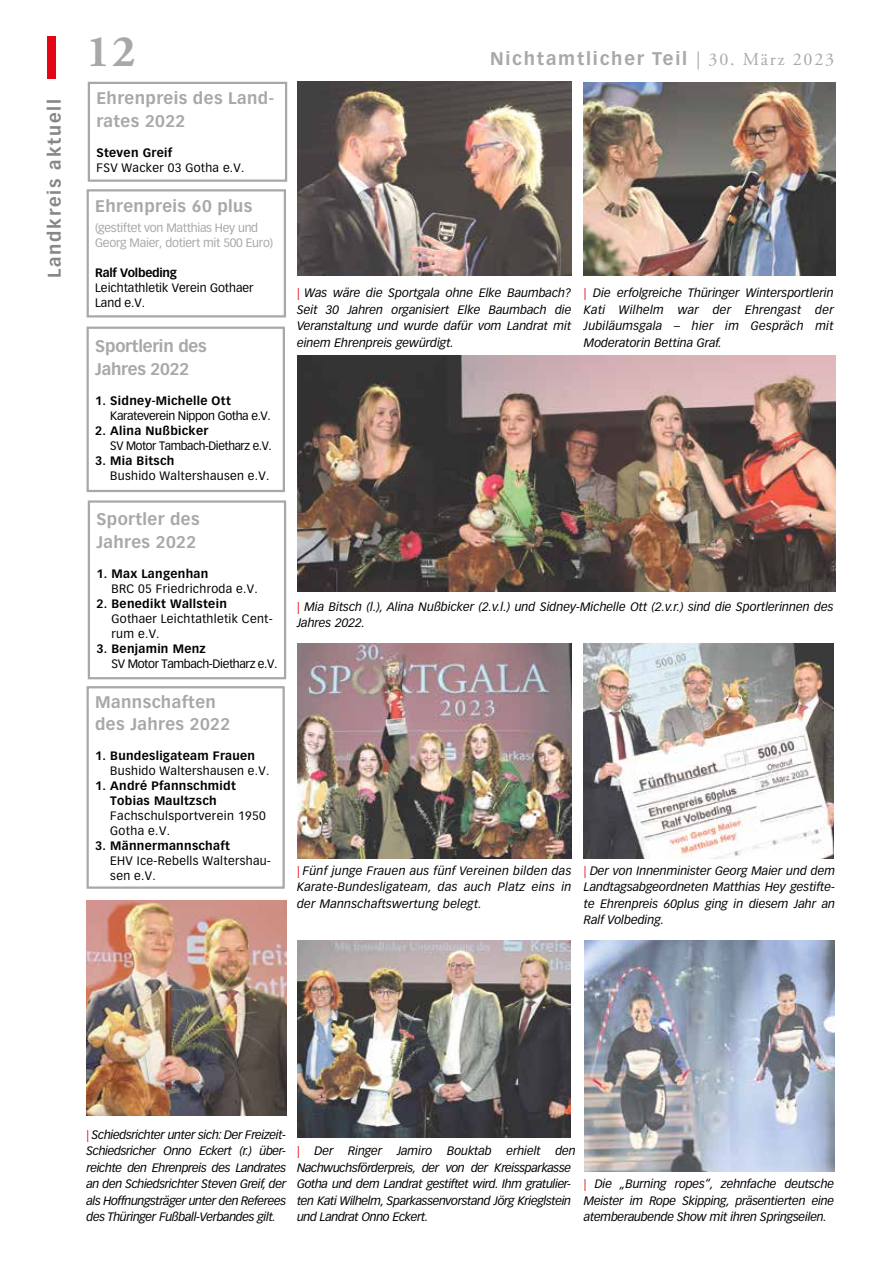
<style>
.page{position:relative;width:881px;height:1263px;background:#fff}
.page>*{position:absolute;margin:0;border:0;box-sizing:border-box;transform-origin:0 0}
.t1{font:700 45px "Adobe Garamond Pro";color:#a8a8a7}
.t2{font:700 18px "Vectora LT Pro";letter-spacing:.1em;color:#a8a8a7}
.t3{font:700 18px "Vectora LT Pro";letter-spacing:.1em;color:#878787}
.t4{font:700 16.5px/22.5px "Vectora LT Pro";letter-spacing:.025em;color:#a8a8a7}
.t5{font:700 16.5px/22.5px "Vectora LT Pro";letter-spacing:-.01em;color:#a8a8a7}
.t6{font:italic 12px/16.5px "Vectora LT Pro";letter-spacing:-.005em;color:#000;text-align:justify}
.t7{font:italic 12px/16.5px "Vectora LT Pro";letter-spacing:-.03em;color:#000}
.t8{font:12px/15px "Vectora LT Pro";letter-spacing:.025em;color:#000}
.t9{font:700 12px/15px "Vectora LT Pro";letter-spacing:.025em;color:#000;text-align:center}
.t10{font:12px "Vectora LT Pro";letter-spacing:-.03em;color:#000}
.t11{font:12px/15px "Vectora LT Pro";letter-spacing:-.02em;color:#a8a8a7}
.t12{font:12px/15px "Vectora LT Pro";color:#000}
.t13{font:700 12px "Vectora LT Pro";letter-spacing:-.02em;color:#000}
.s1{font-family:"Adobe Garamond Pro";font-weight:400}
.s2{color:#e30613}
</style>
<div class="page">
<div style="left:47px;top:36px;width:8px;height:43px;background:#e30613"></div>
<div style="left:88px;top:82px;width:199px;height:100px;border:2px solid #a8a8a7"></div>
<div style="left:86px;top:189px;width:200px;height:128px;border:2px solid #a8a8a7"></div>
<div style="left:86px;top:327px;width:199px;height:165px;border:2px solid #a8a8a7"></div>
<div style="left:88px;top:500px;width:198px;height:179px;border:2px solid #a8a8a7"></div>
<div style="left:86px;top:686px;width:199px;height:203px;border:2px solid #a8a8a7"></div>
<img style="left:86px;top:900px;width:200px;height:215px">
<img style="left:297px;top:82px;width:274px;height:194px">
<img style="left:583px;top:83px;width:251px;height:193px">
<img style="left:297px;top:941px;width:273px;height:196px">
<img style="left:297px;top:355px;width:537px;height:237px">
<img style="left:583px;top:644px;width:250px;height:214px">
<img style="left:297px;top:644px;width:274px;height:214px">
<img style="left:584px;top:941px;width:250px;height:231px">
<h1 class="t1" style="left:86px;top:25px;width:51px">12</h1>
<h2 class="t3" style="left:43px;top:278px;width:181px;rotate:-90deg">Landkreis aktuell</h2>
<h3 class="t4" style="left:96px;top:87px;width:179px">Ehrenpreis des Land&shy;rates 2022</h3>
<p class="t9" style="left:96px;top:145px;width:77px">Steven Greif</p>
<p class="t8" style="left:96px;top:160px;width:150px">FSV Wacker 03 Gotha e.V.</p>
<h3 class="t4" style="left:95px;top:195px;width:159px">Ehrenpreis 60 plus</h3>
<p class="t11" style="left:95px;top:220px;width:179px">(gestiftet von Matthias Hey und<br>Georg Maier, dotiert mit 500 Euro)</p>
<p class="t13" style="left:95px;top:266px;width:83px">Ralf Volbeding</p>
<p class="t12" style="left:95px;top:280px;width:160px">Leichtathletik Verein Gothaer<br>Land e.V.</p>
<h3 class="t5" style="left:95px;top:335px;width:113px">Sportlerin des<br>Jahres 2022</h3>
<p class="t9" style="left:95px;top:393px;width:137px">1. Sidney-Michelle Ott</p>
<p class="t10" style="left:110px;top:408px;width:162px">Karateverein Nippon Gotha e.V.</p>
<p class="t9" style="left:95px;top:423px;width:115px">2. Alina Nußbicker</p>
<p class="t10" style="left:110px;top:438px;width:163px">SV Motor Tambach-Dietharz e.V.</p>
<p class="t9" style="left:95px;top:453px;width:81px">3. Mia Bitsch</p>
<p class="t8" style="left:110px;top:468px;width:161px">Bushido Waltershausen e.V.</p>
<h3 class="t4" style="left:96px;top:508px;width:105px">Sportler des<br>Jahres 2022</h3>
<p class="t9" style="left:96px;top:566px;width:113px">1. Max Langenhan</p>
<p class="t8" style="left:111px;top:581px;width:148px">BRC 05 Friedrichroda e.V.</p>
<p class="t9" style="left:96px;top:596px;width:132px">2. Benedikt Wallstein</p>
<p class="t8" style="left:111px;top:611px;width:163px">Gothaer Leichtathletik Cent&shy;rum e.V.</p>
<p class="t9" style="left:96px;top:641px;width:111px">3. Benjamin Menz</p>
<p class="t10" style="left:111px;top:656px;width:167px">SV Motor Tambach-Dietharz e.V.</p>
<h3 class="t4" style="left:95px;top:690px;width:136px">Mannschaften des Jahres 2022</h3>
<p class="t9" style="left:95px;top:748px;width:161px">1. Bundesligateam Frauen</p>
<p class="t8" style="left:110px;top:763px;width:161px">Bushido Waltershausen e.V.</p>
<p class="t9" style="left:95px;top:778px;width:142px">1. André Pfannschmidt<br>Tobias Maultzsch</p>
<p class="t8" style="left:110px;top:808px;width:157px">Fachschulsportverein 1950<br>Gotha e.V.</p>
<p class="t9" style="left:95px;top:838px;width:136px">3. Männermannschaft</p>
<p class="t8" style="left:110px;top:853px;width:162px">EHV Ice-Rebells Waltershau&shy;sen e.V.</p>
<h2 class="t2" style="left:490px;top:47px;width:345px">Nichtamtlicher Teil <span class="s1">| 30. März 2023</span></h2>
<p class="t6" style="left:297px;top:285px;width:276px"><span class="s2">|</span> Was wäre die Sportgala ohne Elke Baumbach?<br>Seit 30 Jahren organisiert Elke Baumbach die Veranstaltung und wurde dafür vom Landrat mit einem Ehrenpreis gewürdigt.</p>
<p class="t6" style="left:583px;top:285px;width:251px"><span class="s2">|</span> Die erfolgreiche Thüringer Wintersportlerin Kati Wilhelm war der Ehrengast der Jubiläumsgala – hier im Gespräch mit Moderatorin Bettina Graf.</p>
<p class="t6" style="left:297px;top:598px;width:538px"><span class="s2">|</span> Mia Bitsch (l.), Alina Nußbicker (2.v.l.) und Sidney-Michelle Ott (2.v.r.) sind die Sportlerinnen des<br>Jahres 2022.</p>
<p class="t6" style="left:297px;top:862px;width:276px"><span class="s2">|</span> Fünf junge Frauen aus fünf Vereinen bilden das Karate-Bundesligateam, das auch Platz eins in der Mannschaftswertung belegt.</p>
<p class="t6" style="left:583px;top:862px;width:253px"><span class="s2">|</span> Der von Innenminister Georg Maier und dem Landtagsabgeordneten Matthias Hey gestifte&shy;te Ehrenpreis 60plus ging in diesem Jahr an Ralf Volbeding.</p>
<p class="t6" style="left:86px;top:1126px;width:201px"><span class="s2">|</span> Schiedsrichter unter sich: Der Freizeit-Schiedsricher Onno Eckert (r.) über&shy;reichte den Ehrenpreis des Landrates an den Schiedsrichter Steven Greif, der als Hoffnungsträger unter den Referees des Thüringer Fußball-Verbandes gilt.</p>
<p class="t7" style="left:297px;top:1143px;width:280px"><span class="s2">|</span> Der Ringer Jamiro Bouktab erhielt den Nachwuchsförderpreis, der von der Kreissparkasse Gotha und dem Landrat gestiftet wird. Ihm gratulier&shy;ten Kati Wilhelm, Sparkassenvorstand Jörg Krieglstein und Landrat Onno Eckert.</p>
<p class="t6" style="left:583px;top:1176px;width:252px"><span class="s2">|</span> Die „Burning ropes“, zehnfache deutsche Meister im Rope Skipping, präsentierten eine atemberaubende Show mit ihren Springseilen.</p>
</div>
